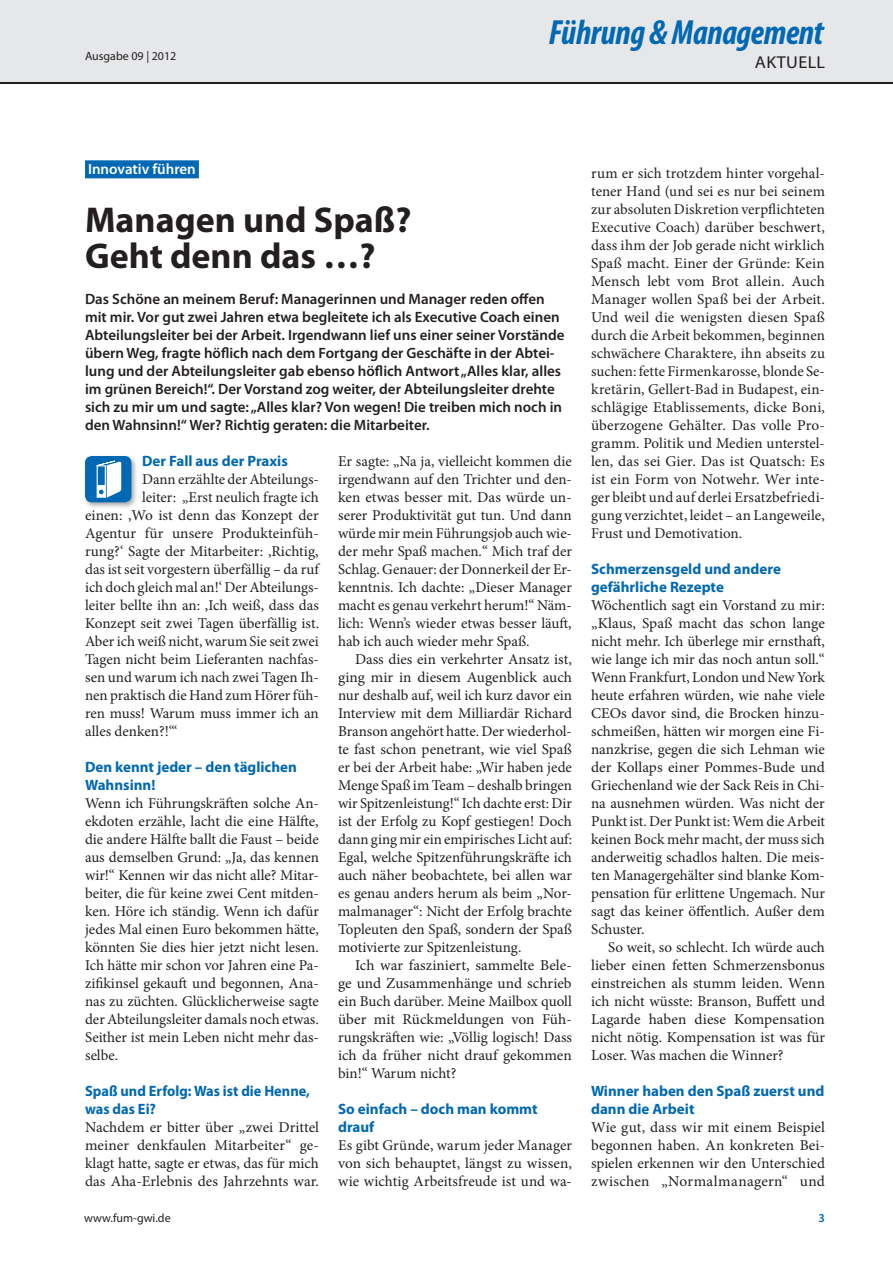
<style>
.page{position:relative;width:893px;height:1263px;background:#fff}
.page>*{position:absolute;margin:0;border:0;box-sizing:border-box;transform-origin:0 0}
.Headline{font:700 36px/36px "Myriad Pro";color:#231f20}
.t1{font:italic 700 condensed 35.1px "Myriad Pro";letter-spacing:-.01em;color:#0168b3}
.t2{font:17.25px "Myriad Pro";letter-spacing:.02em;color:#231f20;scale:1.05 1}
.Body{font:15px/18px "Minion Pro";color:#231f20;text-align:justify}
.Body_Einzug{font:15px/18px "Minion Pro";color:#231f20;text-align:justify}
.Vorspann{font:600 15px/18px "Myriad Pro";color:#231f20}
.Zwischentitel_farbig{font:700 15px/18px "Myriad Pro";color:#0168b3}
.Zwischentitel_farbig-2{font:700 15px/18px "Myriad Pro";color:#0168b3;scale:.96 1}
.Rubrik{font:600 15px "Myriad Pro";color:#fff}
.t3{font:12px "Myriad Pro";color:#231f20}
.t4{font:600 12px "Myriad Pro";color:#0168b3}
</style>
<div class="page">
<div style="left:0;top:0;width:893px;height:82px;background:#e6e7e9"></div>
<hr style="left:0;top:82px;width:893px;height:1px;background:#231f20">
<div style="left:82px;top:453px;width:56px;height:56px;background:#231f20;opacity:.4"></div>
<div style="left:85px;top:456px;width:46px;height:46px;background:#0168b3;border-radius:7px"></div>
<svg style="left:97px;top:461px;width:24px;height:37px"></svg>
<div style="left:85px;top:160px;width:114px;height:18px;background:#0168b3"></div>
<p class="t3" style="left:85px;top:49px;width:93px">Ausgabe 09 | 2012</p>
<p class="t1" style="left:549px;top:10px;width:276px">Führung &amp; Management</p>
<p class="t2" style="left:755px;top:52px;width:68px">AKTUELL</p>
<p class="Rubrik" style="left:88px;top:159px;width:109px">Innovativ führen</p>
<p class="Headline" style="left:85px;top:201px;width:328px">Managen und Spaß?<br>Geht denn das …?</p>
<p class="Vorspann" style="left:85px;top:290px;width:481px">Das Schöne an meinem Beruf: Managerinnen und Manager reden offen mit mir. Vor gut zwei Jahren etwa begleitete ich als Executive Coach einen Abteilungsleiter bei der Arbeit. Irgendwann lief uns einer seiner Vorstände übern Weg, fragte höflich nach dem Fortgang der Geschäfte in der Abtei&shy;lung und der Abteilungsleiter gab ebenso höflich Antwort „Alles klar, alles im grünen Bereich!“. Der Vorstand zog weiter, der Abteilungsleiter drehte sich zu mir um und sagte: „Alles klar? Von wegen! Die treiben mich noch in den Wahnsinn!“ Wer? Richtig geraten: die Mitarbeiter.</p>
<p class="Zwischentitel_farbig" style="left:142px;top:452px;width:147px">Der Fall aus der Praxis</p>
<p class="Body" style="left:142px;top:471px;width:178px">Dann erzählte der Abteilungs-</p>
<p class="Body" style="left:142px;top:489px;width:178px">leiter: „Erst neulich fragte ich</p>
<p class="Body" style="left:85px;top:507px;width:235px">einen: ,Wo ist denn das Konzept der</p>
<p class="Body" style="left:85px;top:525px;width:235px">Agentur für unsere Produkteinfüh-</p>
<p class="Body" style="left:85px;top:543px;width:235px">rung?‘ Sagte der Mitarbeiter: ,Richtig,</p>
<p class="Body" style="left:85px;top:561px;width:235px">das ist seit vorgestern überfällig – da ruf</p>
<p class="Body" style="left:85px;top:579px;width:235px">ich doch gleich mal an!‘ Der Abteilungs-</p>
<p class="Body" style="left:85px;top:597px;width:235px">leiter bellte ihn an: ,Ich weiß, dass das</p>
<p class="Body" style="left:85px;top:615px;width:236px">Konzept seit zwei Tagen überfällig ist.</p>
<p class="Body" style="left:85px;top:633px;width:235px">Aber ich weiß nicht, warum Sie seit zwei</p>
<p class="Body" style="left:85px;top:651px;width:235px">Tagen nicht beim Lieferanten nachfas-</p>
<p class="Body" style="left:85px;top:669px;width:235px">sen und warum ich nach zwei Tagen Ih-</p>
<p class="Body" style="left:85px;top:687px;width:235px">nen praktisch die Hand zum Hörer füh-</p>
<p class="Body" style="left:85px;top:705px;width:235px">ren muss! Warum muss immer ich an</p>
<p class="Body" style="left:85px;top:723px;width:94px">alles denken?!‘“</p>
<p class="Zwischentitel_farbig" style="left:85px;top:758px;width:213px">Den kennt jeder – den täglichen<br>Wahnsinn!</p>
<p class="Body" style="left:85px;top:795px;width:235px">Wenn ich Führungskräften solche An&shy;ekdoten erzähle, lacht die eine Hälfte, die andere Hälfte ballt die Faust – beide aus demselben Grund: „Ja, das kennen wir!“ Kennen wir das nicht alle? Mitar&shy;beiter, die für keine zwei Cent mitden&shy;ken. Höre ich ständig. Wenn ich dafür jedes Mal einen Euro bekommen hätte, könnten Sie dies hier jetzt nicht lesen.<br>Ich hätte mir schon vor Jahren eine Pa&shy;zifikinsel gekauft und begonnen, Ana&shy;nas zu züchten. Glücklicherweise sagte der Abteilungsleiter damals noch etwas.<br>Seither ist mein Leben nicht mehr das&shy;selbe.</p>
<p class="Zwischentitel_farbig-2" style="left:85px;top:1082px;width:236px">Spaß und Erfolg: Was ist die Henne, was das Ei?</p>
<p class="Body" style="left:85px;top:1119px;width:236px">Nachdem er bitter über „zwei Drittel meiner denkfaulen Mitarbeiter“ ge&shy;klagt hatte, sagte er etwas, das für mich das Aha-Erlebnis des Jahrzehnts war.</p>
<p class="Body" style="left:338px;top:453px;width:235px">Er sagte: „Na ja, vielleicht kommen die irgendwann auf den Trichter und den&shy;ken etwas besser mit. Das würde un&shy;serer Produktivität gut tun. Und dann würde mir mein Führungsjob auch wie&shy;der mehr Spaß machen.“ Mich traf der Schlag. Genauer: der Donnerkeil der Er&shy;kenntnis. Ich dachte: „Dieser Manager macht es genau verkehrt herum!“ Näm&shy;lich: Wenn’s wieder etwas besser läuft, hab ich auch wieder mehr Spaß.</p>
<p class="Body_Einzug" style="left:338px;top:651px;width:236px;text-indent:17px">Dass dies ein verkehrter Ansatz ist, ging mir in diesem Augenblick auch nur deshalb auf, weil ich kurz davor ein Interview mit dem Milliardär Richard Branson angehört hatte. Der wiederhol&shy;te fast schon penetrant, wie viel Spaß er bei der Arbeit habe: „Wir haben jede Menge Spaß im Team – deshalb bringen wir Spitzenleistung!“ Ich dachte erst: Dir ist der Erfolg zu Kopf gestiegen! Doch dann ging mir ein empirisches Licht auf:<br>Egal, welche Spitzenführungskräfte ich auch näher beobachtete, bei allen war es genau anders herum als beim „Nor&shy;malmanager“: Nicht der Erfolg brachte Topleuten den Spaß, sondern der Spaß motivierte zur Spitzenleistung.</p>
<p class="Body_Einzug" style="left:338px;top:957px;width:235px;text-indent:17px">Ich war fasziniert, sammelte Bele&shy;ge und Zusammenhänge und schrieb ein Buch darüber. Meine Mailbox quoll über mit Rückmeldungen von Füh&shy;rungskräften wie: „Völlig logisch! Dass ich da früher nicht drauf gekommen bin!“ Warum nicht?</p>
<p class="Zwischentitel_farbig" style="left:338px;top:1100px;width:201px">So einfach – doch man kommt drauf</p>
<p class="Body" style="left:338px;top:1137px;width:235px">Es gibt Gründe, warum jeder Manager von sich behauptet, längst zu wissen, wie wichtig Arbeitsfreude ist und wa-</p>
<p class="Body" style="left:591px;top:165px;width:235px">rum er sich trotzdem hinter vorgehal&shy;tener Hand (und sei es nur bei seinem zur absoluten Diskretion verpflichteten Executive Coach) darüber beschwert, dass ihm der Job gerade nicht wirklich Spaß macht. Einer der Gründe: Kein Mensch lebt vom Brot allein. Auch Manager wollen Spaß bei der Arbeit.<br>Und weil die wenigsten diesen Spaß durch die Arbeit bekommen, beginnen schwächere Charaktere, ihn abseits zu suchen: fette Firmenkarosse, blonde Se&shy;kretärin, Gellert-Bad in Budapest, ein&shy;schlägige Etablissements, dicke Boni, überzogene Gehälter. Das volle Pro&shy;gramm. Politik und Medien unterstel&shy;len, das sei Gier. Das ist Quatsch: Es ist ein Form von Notwehr. Wer inte&shy;ger bleibt und auf derlei Ersatzbefriedi&shy;gung verzichtet, leidet – an Langeweile, Frust und Demotivation.</p>
<p class="Zwischentitel_farbig" style="left:591px;top:560px;width:191px">Schmerzensgeld und andere gefährliche Rezepte</p>
<p class="Body" style="left:591px;top:597px;width:236px">Wöchentlich sagt ein Vorstand zu mir: „Klaus, Spaß macht das schon lange nicht mehr. Ich überlege mir ernsthaft, wie lange ich mir das noch antun soll.“ Wenn Frankfurt, London und New York heute erfahren würden, wie nahe viele CEOs davor sind, die Brocken hinzu&shy;schmeißen, hätten wir morgen eine Fi&shy;nanzkrise, gegen die sich Lehman wie der Kollaps einer Pommes-Bude und Griechenland wie der Sack Reis in Chi&shy;na ausnehmen würden. Was nicht der Punkt ist. Der Punkt ist: Wem die Arbeit keinen Bock mehr macht, der muss sich anderweitig schadlos halten. Die meis&shy;ten Managergehälter sind blanke Kom&shy;pensation für erlittene Ungemach. Nur sagt das keiner öffentlich. Außer dem Schuster.</p>
<p class="Body_Einzug" style="left:591px;top:939px;width:235px;text-indent:17px">So weit, so schlecht. Ich würde auch lieber einen fetten Schmerzensbonus einstreichen als stumm leiden. Wenn ich nicht wüsste: Branson, Buffett und Lagarde haben diese Kompensation nicht nötig. Kompensation ist was für Loser. Was machen die Winner?</p>
<p class="Zwischentitel_farbig" style="left:591px;top:1082px;width:235px">Winner haben den Spaß zuerst und dann die Arbeit</p>
<p class="Body" style="left:591px;top:1119px;width:235px">Wie gut, dass wir mit einem Beispiel begonnen haben. An konkreten Bei&shy;spielen erkennen wir den Unterschied zwischen „Normalmanagern“ und</p>
<p class="t3" style="left:84px;top:1211px;width:88px">www.fum-gwi.de</p>
<p class="t4" style="left:818px;top:1211px;width:8px">3</p>
</div>
